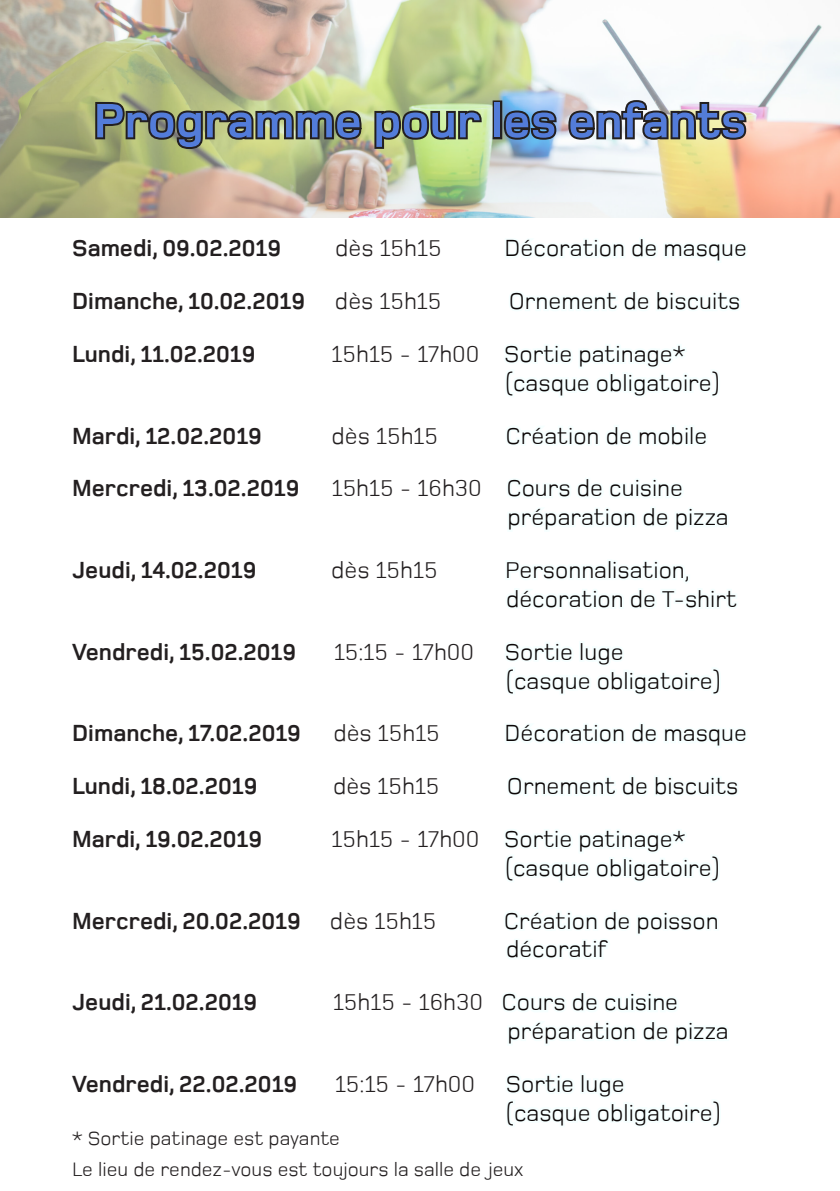
<style>
.page{position:relative;width:840px;height:1191px;background:#fff}
.page>*{position:absolute;margin:0;border:0;box-sizing:border-box;transform-origin:0 0}
.t1{font:700 50px "Foundry Monoline";color:#537cd9}
.t2{font:24px "Foundry Monoline";color:#0c0707}
.t3{font:700 24px "Foundry Monoline";color:#231f20}
.t4{font:24px "Foundry Monoline";color:#231f20}
.t5{font:20px "Foundry Monoline";color:#231f20}
.s1{font-weight:400}
.s2{color:#231f20}
</style>
<div class="page">
<img style="left:0;top:0;width:839px;height:217px">
<svg style="left:93px;top:70px;width:270px;height:81px;background:#95996f"></svg>
<svg style="left:372px;top:108px;width:111px;height:43px;background:#828f63"></svg>
<div style="left:492px;top:100px;width:10px;height:39px;border:4px solid #231f20"></div>
<svg style="left:500px;top:108px;width:58px;height:35px;background:#485c6f"></svg>
<svg style="left:565px;top:98px;width:183px;height:45px"></svg>
<p class="t1" style="left:93px;top:94px;width:654px">Programme pour les enfants</p>
<p class="t3" style="left:72px;top:236px;width:210px">Samedi, 09.02.2019</p>
<p class="t4" style="left:335px;top:236px;width:108px">dès 15h15</p>
<p class="t2" style="left:504px;top:236px;width:244px">Décoration de masque</p>
<p class="t3" style="left:72px;top:288px;width:370px">Dimanche, 10.02.2019 <span class="s1">dès 15h15</span></p>
<p class="t2" style="left:508px;top:288px;width:233px">Ornement de biscuits</p>
<p class="t3" style="left:72px;top:341px;width:185px">Lundi, 11.02.2019</p>
<p class="t2" style="left:331px;top:341px;width:355px"><span class="s2">15h15 - 17h00</span> Sortie patinage*</p>
<p class="t2" style="left:505px;top:370px;width:214px">(casque obligatoire)</p>
<p class="t3" style="left:72px;top:423px;width:191px">Mardi, 12.02.2019</p>
<p class="t4" style="left:331px;top:423px;width:108px">dès 15h15</p>
<p class="t2" style="left:505px;top:423px;width:203px">Création de mobile</p>
<p class="t3" style="left:72px;top:476px;width:229px">Mercredi, 13.02.2019</p>
<p class="t2" style="left:331px;top:476px;width:352px"><span class="s2">15h15 - 16h30</span> Cours de cuisine</p>
<p class="t2" style="left:507px;top:504px;width:223px">préparation de pizza</p>
<p class="t3" style="left:72px;top:557px;width:186px">Jeudi, 14.02.2019</p>
<p class="t4" style="left:331px;top:557px;width:108px">dès 15h15</p>
<p class="t2" style="left:505px;top:557px;width:186px">Personnalisation,</p>
<p class="t2" style="left:505px;top:586px;width:232px">décoration de T-shirt</p>
<p class="t3" style="left:72px;top:639px;width:225px">Vendredi, 15.02.2019</p>
<p class="t4" style="left:334px;top:639px;width:141px">15:15 - 17h00</p>
<p class="t2" style="left:504px;top:639px;width:120px">Sortie luge</p>
<p class="t2" style="left:506px;top:668px;width:214px">(casque obligatoire)</p>
<p class="t3" style="left:72px;top:720px;width:230px">Dimanche, 17.02.2019</p>
<p class="t4" style="left:333px;top:720px;width:108px">dès 15h15</p>
<p class="t2" style="left:504px;top:720px;width:244px">Décoration de masque</p>
<p class="t3" style="left:72px;top:773px;width:187px">Lundi, 18.02.2019</p>
<p class="t4" style="left:333px;top:773px;width:108px">dès 15h15</p>
<p class="t2" style="left:506px;top:773px;width:233px">Ornement de biscuits</p>
<p class="t3" style="left:72px;top:826px;width:191px">Mardi, 19.02.2019</p>
<p class="t2" style="left:331px;top:826px;width:355px"><span class="s2">15h15 - 17h00</span> Sortie patinage*</p>
<p class="t2" style="left:505px;top:855px;width:214px">(casque obligatoire)</p>
<p class="t3" style="left:72px;top:908px;width:366px">Mercredi, 20.02.2019 <span class="s1">dès 15h15</span></p>
<p class="t2" style="left:503px;top:908px;width:216px">Création de poisson</p>
<p class="t2" style="left:505px;top:936px;width:104px">décoratif</p>
<p class="t3" style="left:72px;top:989px;width:187px">Jeudi, 21.02.2019</p>
<p class="t2" style="left:333px;top:989px;width:346px"><span class="s2">15h15 - 16h30</span> Cours de cuisine</p>
<p class="t2" style="left:507px;top:1018px;width:223px">préparation de pizza</p>
<p class="t3" style="left:72px;top:1071px;width:226px">Vendredi, 22.02.2019</p>
<p class="t4" style="left:335px;top:1071px;width:141px">15:15 - 17h00</p>
<p class="t2" style="left:505px;top:1071px;width:120px">Sortie luge</p>
<p class="t2" style="left:506px;top:1100px;width:214px">(casque obligatoire)</p>
<p class="t5" style="left:72px;top:1127px;width:269px">* Sortie patinage est payante</p>
<p class="t5" style="left:72px;top:1158px;width:452px">Le lieu de rendez-vous est toujours la salle de jeux</p>
</div>
